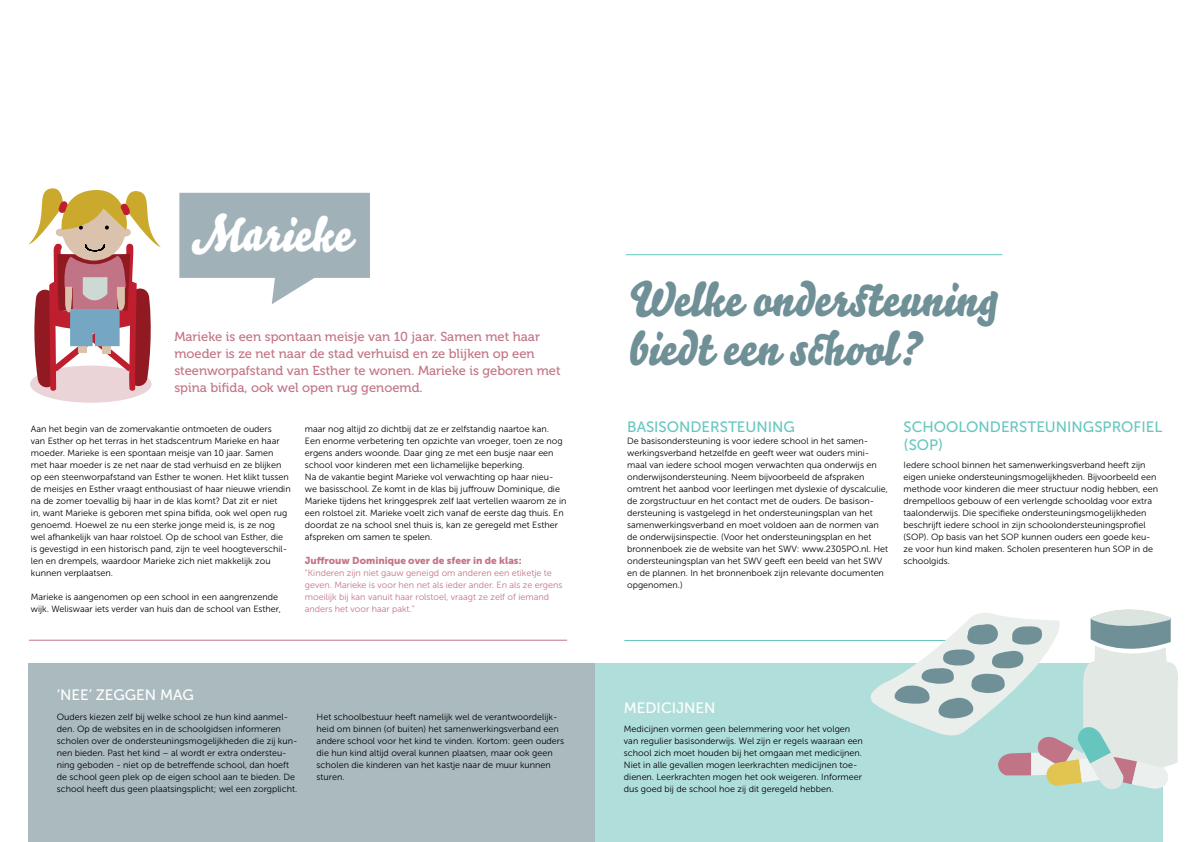
<style>
.page{position:relative;width:1191px;height:842px;background:#fff}
.page>*{position:absolute;margin:0;border:0;box-sizing:border-box;transform-origin:0 0}
.t1{font:48.2px "Bello Script";color:#fff}
.t2{font:47.5px/48.5px "Bello Pro";color:#709097}
.t3{font:15px/18px "Museo Sans 500";color:#66c6bf}
.t4{font:15px "Museo Sans 500";color:#fff}
.t5{font:13px/17px "Museo 500";color:#c37587}
.t6{font:10px "Museo Sans 900";color:#c37587}
.t7{font:9px/12px "Museo Sans 300";color:#000}
.t8{font:9px/12px "Museo Sans 300";color:#c37587}
</style>
<div class="page">
<div style="left:28px;top:663px;width:567px;height:179px;background:#abbabf"></div>
<div style="left:595px;top:663px;width:567px;height:179px;background:#b0deda"></div>
<hr style="left:29px;top:640px;width:538px;height:1px;background:#c37587">
<svg style="left:179px;top:193px;width:191px;height:111px"></svg>
<div style="left:30px;top:366px;width:122px;height:37px;background:#ead4d7;border-radius:50%"></div>
<svg style="left:28px;top:188px;width:133px;height:211px"></svg>
<hr style="left:626px;top:254px;width:376px;height:1px;background:#68c6bf">
<hr style="left:624px;top:640px;width:377px;height:1px;background:#68c6bf">
<svg style="left:870px;top:609px;width:308px;height:183px"></svg>
<h1 class="t1" style="left:192px;top:198px;width:161px">Marieke</h1>
<h3 class="t5" style="left:174px;top:329px;width:388px">Marieke is een spontaan meisje van 10 jaar. Samen met haar moeder is ze net naar de stad verhuisd en ze blijken op een steenworpafstand van Esther te wonen. Marieke is geboren met spina bifida, ook wel open rug genoemd.</h3>
<p class="t7" style="left:31px;top:423px;width:261px">Aan het begin van de zomervakantie ontmoeten de ouders<br>van Esther op het terras in het stadscentrum Marieke en haar moeder. Marieke is een spontaan meisje van 10 jaar. Samen met haar moeder is ze net naar de stad verhuisd en ze blijken op een steenworpafstand van Esther te wonen. Het klikt tussen de meisjes en Esther vraagt enthousiast of haar nieuwe vriendin na de zomer toevallig bij haar in de klas komt? Dat zit er niet<br>in, want Marieke is geboren met spina bifida, ook wel open rug genoemd. Hoewel ze nu een sterke jonge meid is, is ze nog wel afhankelijk van haar rolstoel. Op de school van Esther, die is gevestigd in een historisch pand, zijn te veel hoogteverschil&shy;len en drempels, waardoor Marieke zich niet makkelijk zou kunnen verplaatsen.</p>
<p class="t7" style="left:31px;top:591px;width:251px">Marieke is aangenomen op een school in een aangrenzende wijk. Weliswaar iets verder van huis dan de school van Esther,</p>
<p class="t7" style="left:305px;top:423px;width:263px">maar nog altijd zo dichtbij dat ze er zelfstandig naartoe kan.<br>Een enorme verbetering ten opzichte van vroeger, toen ze nog ergens anders woonde. Daar ging ze met een busje naar een school voor kinderen met een lichamelijke beperking.<br>Na de vakantie begint Marieke vol verwachting op haar nieu&shy;we basisschool. Ze komt in de klas bij juffrouw Dominique, die Marieke tijdens het kringgesprek zelf laat vertellen waarom ze in een rolstoel zit. Marieke voelt zich vanaf de eerste dag thuis. En doordat ze na school snel thuis is, kan ze geregeld met Esther afspreken om samen te spelen.</p>
<p class="t6" style="left:305px;top:555px;width:218px">Juffrouw Dominique over de sfeer in de klas:</p>
<p class="t8" style="left:305px;top:567px;width:259px">“Kinderen zijn niet gauw geneigd om anderen een etiketje te geven. Marieke is voor hen net als ieder ander. En als ze ergens moeilijk bij kan vanuit haar rolstoel, vraagt ze zelf of iemand anders het voor haar pakt.”</p>
<h3 class="t4" style="left:57px;top:686px;width:138px">‘N EE’ ZEGGEN MAG</h3>
<p class="t7" style="left:57px;top:711px;width:242px">Ouders kiezen zelf bij welke school ze hun kind aanmel&shy;den. Op de websites en in de schoolgidsen informeren scholen over de ondersteuningsmogelijkheden die zij kun&shy;nen bieden. Past het kind – al wordt er extra ondersteu&shy;ning geboden - niet op de betreffende school, dan hoeft de school geen plek op de eigen school aan te bieden. De school heeft dus geen plaatsingsplicht; wel een zorgplicht.</p>
<p class="t7" style="left:317px;top:711px;width:249px">Het schoolbestuur heeft namelijk wel de verantwoordelijk&shy;heid om binnen (of buiten) het samenwerkingsverband een andere school voor het kind te vinden. Kortom: geen ouders die hun kind altijd overal kunnen plaatsen, maar ook geen scholen die kinderen van het kastje naar de muur kunnen sturen.</p>
<h2 class="t2" style="left:628px;top:274px;width:367px">Welke ondersteuning biedt een school?</h2>
<h3 class="t3" style="left:627px;top:418px;width:169px">BASISONDERSTEUNING</h3>
<p class="t7" style="left:627px;top:435px;width:262px">De basisondersteuning is voor iedere school in het samen&shy;werkingsverband hetzelfde en geeft weer wat ouders mini&shy;maal van iedere school mogen verwachten qua onderwijs en onderwijsondersteuning. Neem bijvoorbeeld de afspraken omtrent het aanbod voor leerlingen met dyslexie of dyscalculie, de zorgstructuur en het contact met de ouders. De basison&shy;dersteuning is vastgelegd in het ondersteuningsplan van het samenwerkingsverband en moet voldoen aan de normen van de onderwijsinspectie. (Voor het ondersteuningsplan en het bronnenboek zie de website van het SWV: www.2305PO.nl. Het ondersteuningsplan van het SWV geeft een beeld van het SWV en de plannen. In het bronnenboek zijn relevante documenten opgenomen.)</p>
<h3 class="t3" style="left:903px;top:418px;width:256px">SCHOOLONDERSTEUNINGSPROFIEL (SO P)</h3>
<p class="t7" style="left:903px;top:459px;width:256px">Iedere school binnen het samenwerkingsverband heeft zijn eigen unieke ondersteuningsmogelijkheden. Bijvoorbeeld een methode voor kinderen die meer structuur nodig hebben, een drempelloos gebouw of een verlengde schooldag voor extra taalonderwijs. Die specifieke ondersteuningsmogelijkheden beschrijft iedere school in zijn schoolondersteuningsprofiel (SOP). Op basis van het SOP kunnen ouders een goede keu&shy;ze voor hun kind maken. Scholen presenteren hun SOP in de schoolgids.</p>
<h3 class="t4" style="left:624px;top:700px;width:93px">MEDICIJNEN</h3>
<p class="t7" style="left:624px;top:723px;width:240px">Medicijnen vormen geen belemmering voor het volgen van regulier basisonderwijs. Wel zijn er regels waaraan een school zich moet houden bij het omgaan met medicijnen.<br>Niet in alle gevallen mogen leerkrachten medicijnen toe&shy;dienen. Leerkrachten mogen het ook weigeren. Informeer dus goed bij de school hoe zij dit geregeld hebben.</p>
</div>
